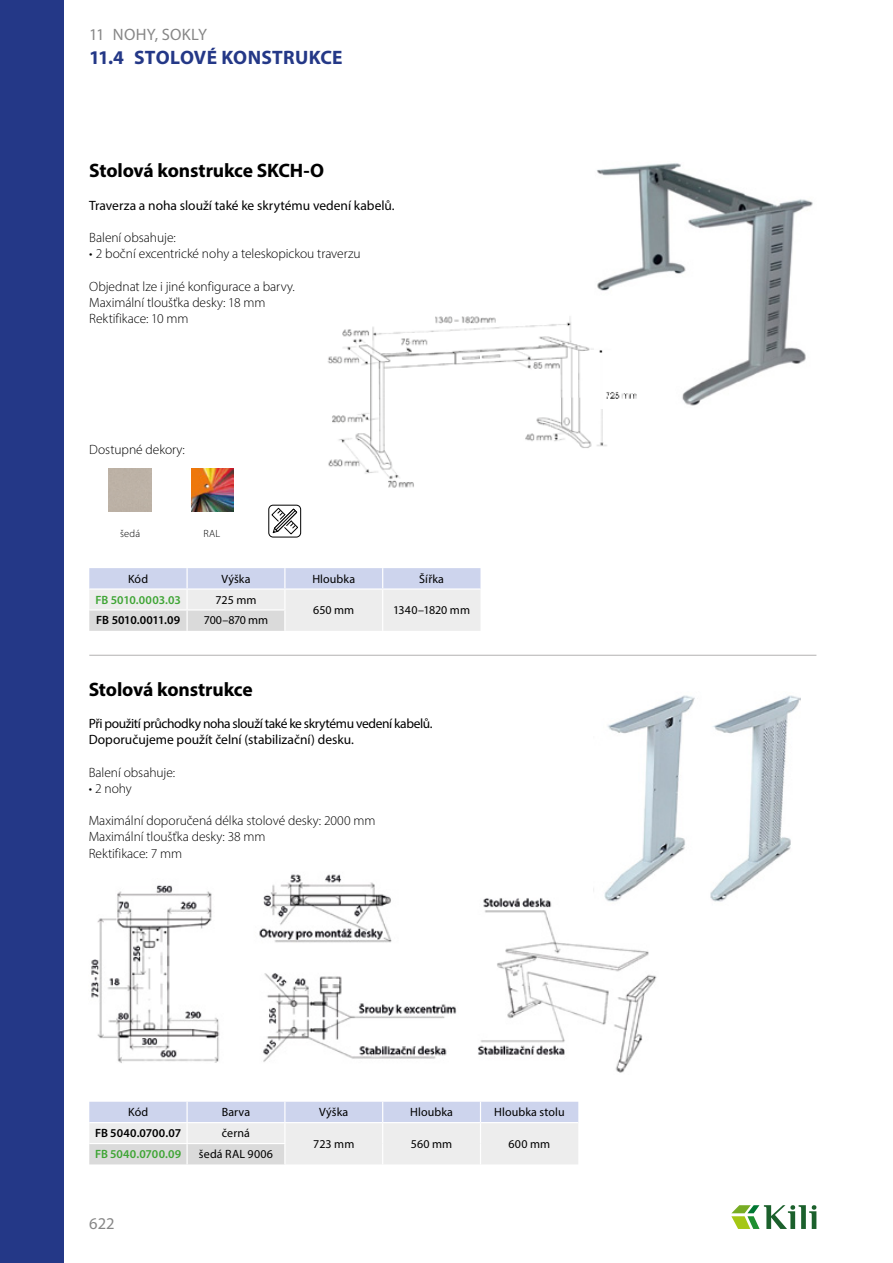
<style>
.page{position:relative;width:893px;height:1263px;background:#fff}
.page>*{position:absolute;margin:0;border:0;box-sizing:border-box;transform-origin:0 0}
.t1{font:700 19.5px "Myriad Pro";letter-spacing:-.01em;color:#000}
.t2{font:700 19.5px "Myriad Pro";letter-spacing:.015em;color:#243887}
.t3{font:16.5px "Myriad Pro";letter-spacing:.015em;color:#878787}
.t4{font:300 13.5px/16.2px "Myriad Pro";letter-spacing:-.005em;color:#000}
.t5{font:13.5px/16.2px "Myriad Pro";letter-spacing:-.005em;color:#000}
.t6{font:12px "Myriad Pro";letter-spacing:.01em;color:#000}
.t7{font:600 12px "Myriad Pro";color:#3fa535}
.t8{font:600 12px "Myriad Pro";letter-spacing:-.005em;color:#000}
.t9{font:300 10.5px "Myriad Pro";letter-spacing:.015em;color:#000}
</style>
<div class="page">
<div style="left:0;top:0;width:64px;height:1263px;background:#243887"></div>
<img style="left:596px;top:163px;width:217px;height:243px">
<img style="left:327px;top:316px;width:267px;height:82px">
<img style="left:328px;top:398px;width:279px;height:90px">
<img style="left:594px;top:306px;width:45px;height:102px">
<img style="left:91px;top:885px;width:129px;height:178px">
<img style="left:259px;top:874px;width:133px;height:69px">
<img style="left:263px;top:973px;width:194px;height:89px">
<img style="left:478px;top:890px;width:179px;height:183px">
<img style="left:594px;top:695px;width:206px;height:210px">
<img style="left:191px;top:469px;width:42px;height:42px">
<div style="left:268px;top:505px;width:33px;height:32px;border:1px solid #000;border-radius:4px"></div>
<svg style="left:271px;top:507px;width:27px;height:28px"></svg>
<svg style="left:89px;top:568px;width:391px;height:63px;background:#e0e2ea"></svg>
<svg style="left:89px;top:1102px;width:489px;height:62px;background:#e0e3eb"></svg>
<svg style="left:731px;top:1205px;width:85px;height:24px"></svg>
<hr style="left:89px;top:655px;width:727px;height:1px;background:#b3b2b2">
<p class="t3" style="left:89px;top:25px;width:119px">11 NOHY, SOKLY</p>
<h1 class="t2" style="left:89px;top:44px;width:255px">11.4 STOLOVÉ KONSTRUKCE</h1>
<h1 class="t1" style="left:89px;top:158px;width:236px">Stolová konstrukce SKCH-O</h1>
<p class="t5" style="left:89px;top:197px;width:307px">Traverza a noha slouží také ke skrytému vedení kabelů.</p>
<p class="t4" style="left:89px;top:229px;width:88px">Balení obsahuje:</p>
<p class="t4" style="left:89px;top:245px;width:273px">• 2 boční excentrické nohy a teleskopickou traverzu</p>
<p class="t4" style="left:89px;top:278px;width:207px">Objednat lze i jiné konfigurace a barvy.<br>Maximální tloušťka desky: 18 mm<br>Rektifikace: 10 mm</p>
<p class="t4" style="left:89px;top:441px;width:97px">Dostupné dekory:</p>
<p class="t9" style="left:120px;top:527px;width:21px">šedá</p>
<p class="t9" style="left:204px;top:527px;width:18px">RAL</p>
<p class="t6" style="left:128px;top:571px;width:22px">Kód</p>
<p class="t6" style="left:221px;top:571px;width:31px">Výška</p>
<p class="t6" style="left:312px;top:571px;width:44px">Hloubka</p>
<p class="t6" style="left:419px;top:571px;width:26px">Šířka</p>
<p class="t7" style="left:95px;top:592px;width:87px">FB 5010.0003.03</p>
<p class="t6" style="left:215px;top:592px;width:43px">725 mm</p>
<p class="t6" style="left:313px;top:603px;width:43px">650 mm</p>
<p class="t6" style="left:393px;top:603px;width:78px">1340–1820 mm</p>
<p class="t8" style="left:96px;top:613px;width:85px">FB 5010.0011.09</p>
<p class="t6" style="left:204px;top:613px;width:66px">700–870 mm</p>
<h1 class="t1" style="left:89px;top:676px;width:165px">Stolová konstrukce</h1>
<p class="t5" style="left:89px;top:715px;width:345px">Při použití průchodky noha slouží také ke skrytému vedení kabelů.<br>Doporučujeme použít čelní (stabilizační) desku.</p>
<p class="t4" style="left:89px;top:764px;width:88px">Balení obsahuje:</p>
<p class="t4" style="left:89px;top:780px;width:45px">• 2 nohy</p>
<p class="t4" style="left:89px;top:812px;width:288px">Maximální doporučená délka stolové desky: 2000 mm<br>Maximální tloušťka desky: 38 mm<br>Rektifikace: 7 mm</p>
<p class="t6" style="left:128px;top:1105px;width:22px">Kód</p>
<p class="t6" style="left:222px;top:1105px;width:30px">Barva</p>
<p class="t6" style="left:319px;top:1105px;width:31px">Výška</p>
<p class="t6" style="left:410px;top:1105px;width:44px">Hloubka</p>
<p class="t6" style="left:494px;top:1105px;width:72px">Hloubka stolu</p>
<p class="t8" style="left:95px;top:1125px;width:87px">FB 5040.0700.07</p>
<p class="t6" style="left:222px;top:1126px;width:30px">černá</p>
<p class="t6" style="left:313px;top:1136px;width:43px">723 mm</p>
<p class="t6" style="left:411px;top:1136px;width:43px">560 mm</p>
<p class="t6" style="left:509px;top:1136px;width:43px">600 mm</p>
<p class="t7" style="left:95px;top:1146px;width:87px">FB 5040.0700.09</p>
<p class="t6" style="left:199px;top:1147px;width:76px">šedá RAL 9006</p>
<p class="t3" style="left:89px;top:1213px;width:27px">622</p>
</div>
